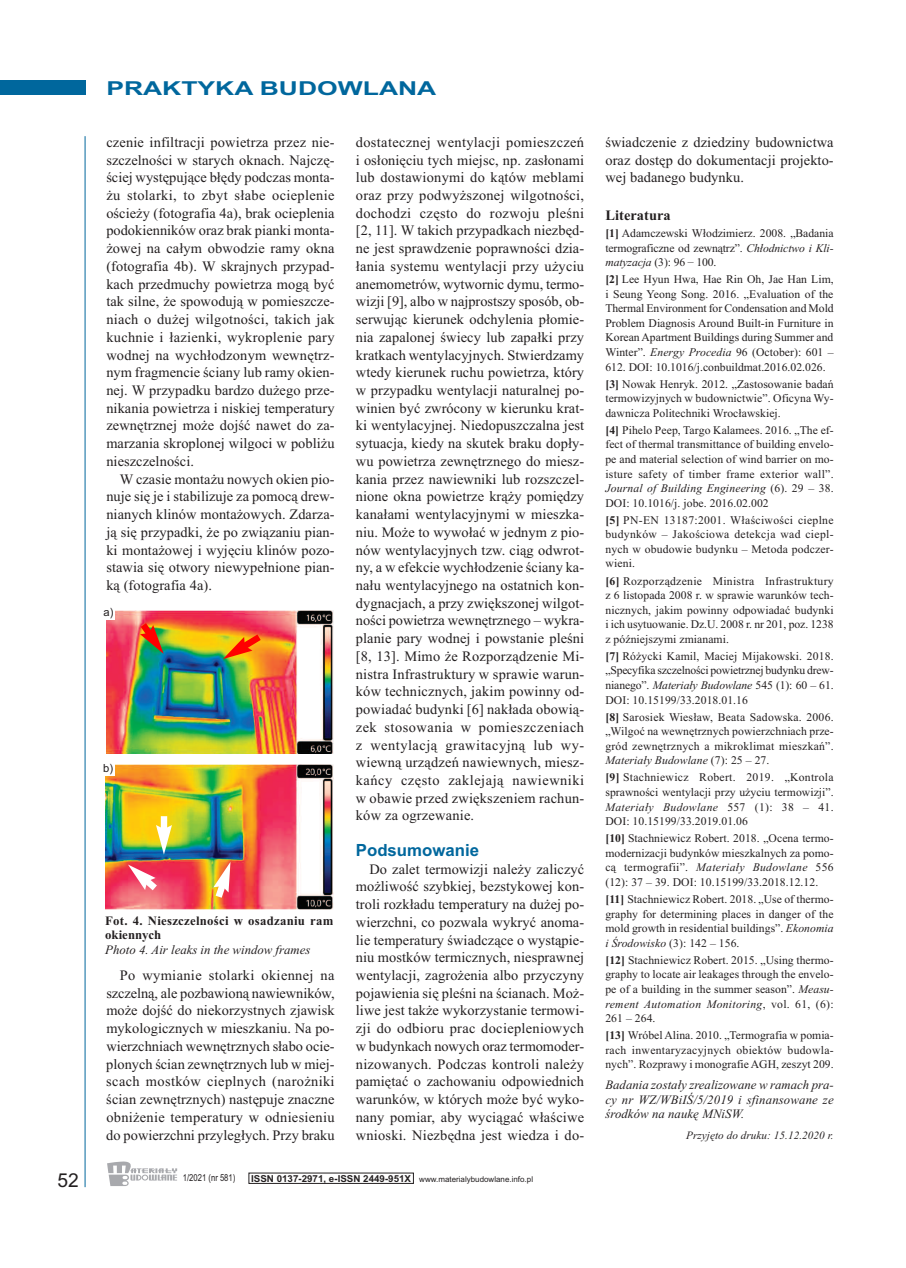
<style>
.page{position:relative;width:906px;height:1268px;background:#fff}
.page>*{position:absolute;margin:0;border:0;box-sizing:border-box;transform-origin:0 0}
.t1{font:700 19.2px "Arial";color:#00679d;scale:1.38 1}
.t2{font:19.2px "Arial";color:#231f20}
.t3{font:700 16.8px "Arial";color:#00679d}
.t4{font:14.4px/17.7px "Times New Roman";letter-spacing:.005em;color:#231f20;text-align:justify}
.t5{font:700 14.4px "Times New Roman";letter-spacing:.005em;color:#231f20}
.t6{font:italic 12.75px/14.7px "Times New Roman";letter-spacing:.005em;color:#231f20;text-align:justify}
.t7{font:700 12.75px/14.4px "Times New Roman";letter-spacing:.02em;color:#231f20}
.t8{font:11.7px/14.5px "Times New Roman";letter-spacing:.005em;color:#231f20;text-align:justify}
.t9{font:italic 11.25px "Times New Roman";letter-spacing:.005em;color:#231f20}
.t10{font:11.25px "Arial";color:#231f20}
.t11{font:9.6px "Arial";color:#231f20;scale:.8 1}
.t12{font:7.95px "Arial";color:#231f20}
.s1{font-weight:700;font-size:9.6px}
.s2{font-weight:700}
.s3{font-style:italic}
</style>
<div class="page">
<div style="left:0;top:81px;width:85px;height:14px;background:#00679d"></div>
<hr style="left:85px;top:136px;width:1px;height:1050px;background:#00679d">
<svg style="left:107px;top:1161px;width:70px;height:24px"></svg>
<img style="left:106px;top:610px;width:227px;height:143px">
<svg style="left:134px;top:616px;width:30px;height:37px"></svg>
<svg style="left:223px;top:628px;width:45px;height:31px"></svg>
<div style="left:103px;top:607px;width:12px;height:12px;background:#fff"></div>
<img style="left:105px;top:764px;width:228px;height:145px">
<svg style="left:128px;top:864px;width:36px;height:32px"></svg>
<div style="left:161px;top:816px;width:6px;height:14px;background:#fff"></div>
<svg style="left:156px;top:824px;width:16px;height:30px"></svg>
<svg style="left:210px;top:861px;width:21px;height:43px"></svg>
<div style="left:103px;top:763px;width:12px;height:12px;background:#fff"></div>
<h1 class="t2" style="left:57px;top:1168px;width:23px">52</h1>
<h1 class="t1" style="left:106px;top:77px;width:241px">PRAKTYKA BUDOWLANA</h1>
<p class="t4" style="left:106px;top:133px;width:230px">czenie infiltracji powietrza przez nie&shy;szczelności w starych oknach. Najczę&shy;ściej występujące błędy podczas monta&shy;żu stolarki, to zbyt słabe ocieplenie ościeży (fotografia 4a), brak ocieplenia podokienników oraz brak pianki monta&shy;żowej na całym obwodzie ramy okna (fotografia 4b). W skrajnych przypad&shy;kach przedmuchy powietrza mogą być tak silne, że spowodują w pomieszcze&shy;niach o dużej wilgotności, takich jak kuchnie i łazienki, wykroplenie pary wodnej na wychłodzonym wewnętrz&shy;nym fragmencie ściany lub ramy okien&shy;nej. W przypadku bardzo dużego prze&shy;nikania powietrza i niskiej temperatury zewnętrznej może dojść nawet do za&shy;marzania skroplonej wilgoci w pobliżu nieszczelności.</p>
<p class="t4" style="left:106px;top:469px;width:230px;text-indent:14px">W czasie montażu nowych okien pio&shy;nuje się je i stabilizuje za pomocą drew&shy;nianych klinów montażowych. Zdarza&shy;ją się przypadki, że po związaniu pian&shy;ki montażowej i wyjęciu klinów pozo&shy;stawia się otwory niewypełnione pian&shy;ką (fotografia 4a).</p>
<p class="t10" style="left:103px;top:605px;width:11px">a)</p>
<p class="t10" style="left:103px;top:761px;width:11px">b)</p>
<p class="t7" style="left:105px;top:913px;width:230px">Fot. 4. Nieszczelności w osadzaniu ram okiennych</p>
<p class="t6" style="left:105px;top:941px;width:207px">Photo 4. Air leaks in the window frames</p>
<p class="t4" style="left:106px;top:965px;width:230px;text-indent:14px">Po wymianie stolarki okiennej na szczelną, ale pozbawioną nawiewników, może dojść do niekorzystnych zjawisk mykologicznych w mieszkaniu. Na po&shy;wierzchniach wewnętrznych słabo ocie&shy;plonych ścian zewnętrznych lub w miej&shy;scach mostków cieplnych (narożniki ścian zewnętrznych) następuje znaczne obniżenie temperatury w odniesieniu do powierzchni przyległych. Przy braku</p>
<p class="t4" style="left:356px;top:133px;width:230px">dostatecznej wentylacji pomieszczeń i osłonięciu tych miejsc, np. zasłonami lub dostawionymi do kątów meblami oraz przy podwyższonej wilgotności, dochodzi często do rozwoju pleśni [2, 11]. W takich przypadkach niezbęd&shy;ne jest sprawdzenie poprawności dzia&shy;łania systemu wentylacji przy użyciu anemometrów, wytwornic dymu, termo&shy;wizji [9], albo w najprostszy sposób, ob&shy;serwując kierunek odchylenia płomie&shy;nia zapalonej świecy lub zapałki przy kratkach wentylacyjnych. Stwierdzamy wtedy kierunek ruchu powietrza, który w przypadku wentylacji naturalnej po&shy;winien być zwrócony w kierunku krat&shy;ki wentylacyjnej. Niedopuszczalna jest sytuacja, kiedy na skutek braku dopły&shy;wu powietrza zewnętrznego do miesz&shy;kania przez nawiewniki lub rozszczel&shy;nione okna powietrze krąży pomiędzy kanałami wentylacyjnymi w mieszka&shy;niu. Może to wywołać w jednym z pio&shy;nów wentylacyjnych tzw. ciąg odwrot&shy;ny, a w efekcie wychłodzenie ściany ka&shy;nału wentylacyjnego na ostatnich kon&shy;dygnacjach, a przy zwiększonej wilgot&shy;ności powietrza wewnętrznego – wykra&shy;planie pary wodnej i powstanie pleśni [8, 13]. Mimo że Rozporządzenie Mi&shy;nistra Infrastruktury w sprawie warun&shy;ków technicznych, jakim powinny od&shy;powiadać budynki [6] nakłada obowią&shy;zek stosowania w pomieszczeniach z wentylacją grawitacyjną lub wy&shy;wiewną urządzeń nawiewnych, miesz&shy;kańcy często zaklejają nawiewniki w obawie przed zwiększeniem rachun&shy;ków za ogrzewanie.</p>
<p class="t3" style="left:356px;top:840px;width:125px">Podsumowanie</p>
<p class="t4" style="left:356px;top:859px;width:230px;text-indent:14px">Do zalet termowizji należy zaliczyć możliwość szybkiej, bezstykowej kon&shy;troli rozkładu temperatury na dużej po&shy;wierzchni, co pozwala wykryć anoma&shy;lie temperatury świadczące o wystąpie&shy;niu mostków termicznych, niesprawnej wentylacji, zagrożenia albo przyczyny pojawienia się pleśni na ścianach. Moż&shy;liwe jest także wykorzystanie termowi&shy;zji do odbioru prac dociepleniowych w budynkach nowych oraz termomoder&shy;nizowanych. Podczas kontroli należy pamiętać o zachowaniu odpowiednich warunków, w których może być wyko&shy;nany pomiar, aby wyciągać właściwe wnioski. Niezbędna jest wiedza i do-</p>
<p class="t11" style="left:183px;top:1171px;width:67px">1/2021 (nr 581)</p>
<p class="t12" style="left:251px;top:1174px;width:283px"><span class="s1">ISSN 0137-2971, e-ISSN 2449-951X</span> www.materialybudowlane.info.pl</p>
<p class="t4" style="left:605px;top:133px;width:230px">świadczenie z dziedziny budownictwa oraz dostęp do dokumentacji projekto&shy;wej badanego budynku.</p>
<p class="t5" style="left:605px;top:206px;width:67px">Literatura</p>
<p class="t8" style="left:605px;top:225px;width:230px"><span class="s2">[1]</span> Adamczewski Włodzimierz. 2008. „Badania termograficzne od zewnątrz”. <span class="s3">Chłodnictwo i Kli&shy;matyzacja</span> (3): 96 – 100.</p>
<p class="t8" style="left:605px;top:272px;width:230px"><span class="s2">[2]</span> Lee Hyun Hwa, Hae Rin Oh, Jae Han Lim, i Seung Yeong Song. 2016. „Evaluation of the Thermal Environment for Condensation and Mold Problem Diagnosis Around Built-in Furniture in Korean Apartment Buildings during Summer and Winter”. <span class="s3">Energy Procedia</span> 96 (October): 601 – 612. DOI: 10.1016/j.conbuildmat.2016.02.026.</p>
<p class="t8" style="left:605px;top:376px;width:230px"><span class="s2">[3]</span> Nowak Henryk. 2012. „Zastosowanie badań termowizyjnych w budownictwie”. Oficyna Wy&shy;dawnicza Politechniki Wrocławskiej.</p>
<p class="t8" style="left:605px;top:422px;width:230px"><span class="s2">[4]</span> Pihelo Peep, Targo Kalamees. 2016. „The ef&shy;fect of thermal transmittance of building envelo&shy;pe and material selection of wind barrier on mo&shy;isture safety of timber frame exterior wall”.<br><span class="s3">Journal of Building Engineering</span> (6). 29 – 38.<br>DOI: 10.1016/j. jobe. 2016.02.002</p>
<p class="t8" style="left:605px;top:512px;width:230px"><span class="s2">[5]</span> PN-EN 13187:2001. Właściwości cieplne budynków – Jakościowa detekcja wad ciepl&shy;nych w obudowie budynku – Metoda podczer&shy;wieni.</p>
<p class="t8" style="left:605px;top:573px;width:230px"><span class="s2">[6]</span> Rozporządzenie Ministra Infrastruktury z 6 listopada 2008 r. w sprawie warunków tech&shy;nicznych, jakim powinny odpowiadać budynki i ich usytuowanie. Dz.U. 2008 r. nr 201, poz. 1238 z późniejszymi zmianami.</p>
<p class="t8" style="left:605px;top:648px;width:230px"><span class="s2">[7]</span> Różycki Kamil, Maciej Mijakowski. 2018. „Specyfika szczelności powietrznej budynku drew&shy;nianego”. <span class="s3">Materiały Budowlane</span> 545 (1): 60 – 61.<br>DOI: 10.15199/33.2018.01.16</p>
<p class="t8" style="left:605px;top:709px;width:230px"><span class="s2">[8]</span> Sarosiek Wiesław, Beata Sadowska. 2006. „Wilgoć na wewnętrznych powierzchniach prze&shy;gród zewnętrznych a mikroklimat mieszkań”.<br><span class="s3">Materiały Budowlane</span> (7): 25 – 27.</p>
<p class="t8" style="left:605px;top:770px;width:230px"><span class="s2">[9]</span> Stachniewicz Robert. 2019. „Kontrola sprawności wentylacji przy użyciu termowizji”.<br><span class="s3">Materiały Budowlane</span> 557 (1): 38 – 41.<br>DOI: 10.15199/33.2019.01.06</p>
<p class="t8" style="left:605px;top:830px;width:230px"><span class="s2">[10]</span> Stachniewicz Robert. 2018. „Ocena termo&shy;modernizacji budynków mieszkalnych za pomo&shy;cą termografii”. <span class="s3">Materiały Budowlane</span> 556 (12): 37 – 39. DOI: 10.15199/33.2018.12.12.</p>
<p class="t8" style="left:605px;top:891px;width:230px"><span class="s2">[11]</span> Stachniewicz Robert. 2018. „Use of thermo&shy;graphy for determining places in danger of the mold growth in residential buildings”. <span class="s3">Ekonomia i Środowisko</span> (3): 142 – 156.</p>
<p class="t8" style="left:605px;top:952px;width:230px"><span class="s2">[12]</span> Stachniewicz Robert. 2015. „Using thermo&shy;graphy to locate air leakages through the envelo&shy;pe of a building in the summer season”. <span class="s3">Measu&shy;rement Automation Monitoring</span>, vol. 61, (6):<br>261 – 264.</p>
<p class="t8" style="left:605px;top:1027px;width:230px"><span class="s2">[13]</span> WróbelAlina. 2010. „Termografia w pomia&shy;rach inwentaryzacyjnych obiektów budowla&shy;nych”. Rozprawy i monografieAGH, zeszyt 209.</p>
<p class="t6" style="left:605px;top:1076px;width:230px">Badania zostały zrealizowane w ramach pra&shy;cy nr WZ/WBiIŚ/5/2019 i sfinansowane ze środków na naukę MNiSW.</p>
<p class="t9" style="left:686px;top:1128px;width:149px">Przyjęto do druku: 15.12.2020 r.</p>
</div>
